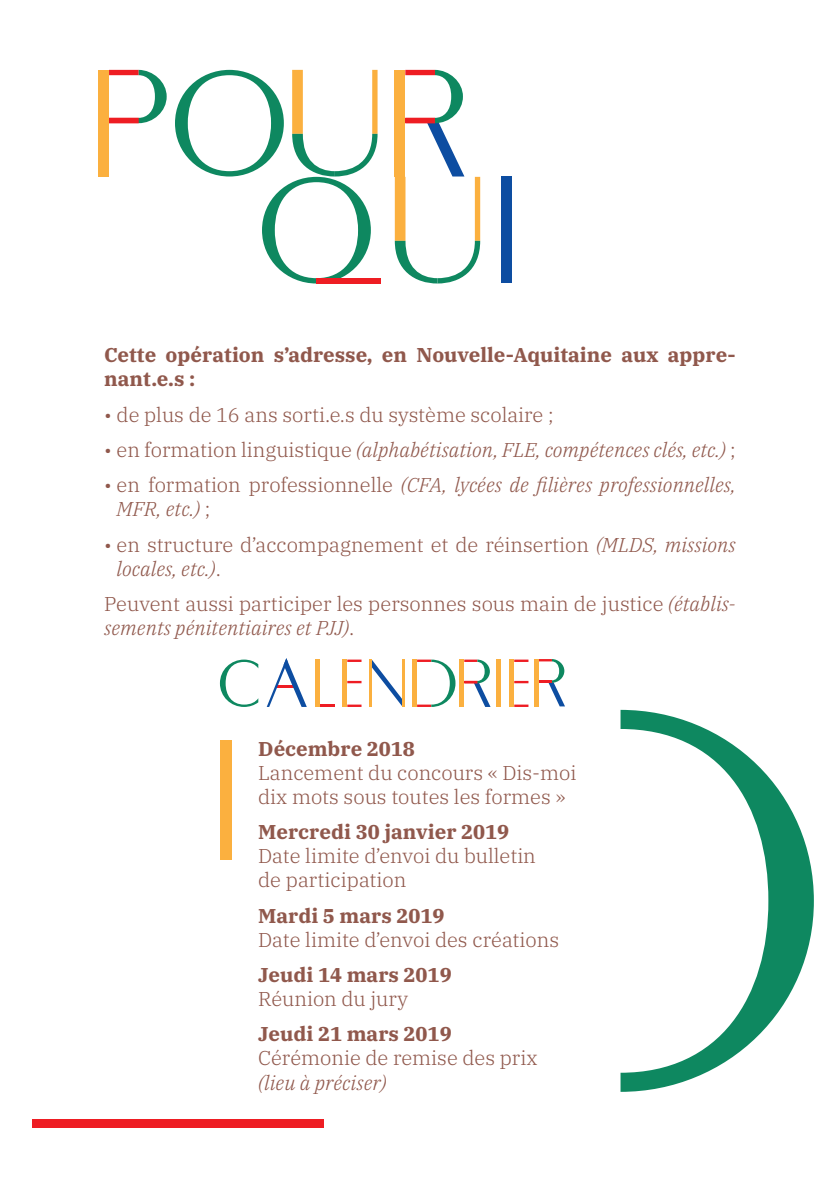
<style>
.page{position:relative;width:840px;height:1191px;background:#fff}
.page>*{position:absolute;margin:0;border:0;box-sizing:border-box;transform-origin:0 0}
.t1{font:300 20px/24px "IBM Plex Serif";color:#90584c}
.t2{font:italic 300 20px/24px "IBM Plex Serif";color:#90584c}
.t3{font:700 20px/24px "IBM Plex Serif";color:#90584c}
.s1{font-style:normal}
.s2{font-style:italic}
.s3{font-weight:700}
</style>
<div class="page">
<div style="left:109px;top:118px;width:30px;height:5px;background:#ee1d23"></div>
<div style="left:109px;top:70px;width:30px;height:5px;background:#ee1d23"></div>
<svg style="left:139px;top:70px;width:27px;height:53px"></svg>
<div style="left:98px;top:70px;width:11px;height:106px;background:#fbb03f"></div>
<svg style="left:175px;top:70px;width:202px;height:213px"></svg>
<div style="left:316px;top:278px;width:64px;height:5px;background:#ee1d23"></div>
<svg style="left:394px;top:70px;width:86px;height:213px"></svg>
<div style="left:500px;top:176px;width:11px;height:107px;background:#0d4da1"></div>
<svg style="left:266px;top:658px;width:40px;height:49px"></svg>
<hr style="left:320px;top:704px;width:14px;height:3px;background:#ee1d23">
<div style="left:315px;top:659px;width:5px;height:48px;background:#fbb03f"></div>
<hr style="left:347px;top:704px;width:14px;height:3px;background:#ee1d23">
<svg style="left:347px;top:681px;width:14px;height:2px"></svg>
<hr style="left:347px;top:659px;width:14px;height:3px;background:#ee1d23">
<div style="left:342px;top:659px;width:5px;height:48px;background:#fbb03f"></div>
<svg style="left:371px;top:659px;width:31px;height:48px"></svg>
<hr style="left:369px;top:659px;width:2px;height:48px;background:#fbb03f">
<hr style="left:402px;top:659px;width:3px;height:48px;background:#fbb03f">
<hr style="left:417px;top:704px;width:14px;height:3px;background:#ee1d23">
<hr style="left:417px;top:659px;width:14px;height:3px;background:#ee1d23">
<svg style="left:431px;top:659px;width:24px;height:48px"></svg>
<div style="left:412px;top:659px;width:5px;height:48px;background:#fbb03f"></div>
<svg style="left:464px;top:659px;width:26px;height:48px"></svg>
<div style="left:459px;top:659px;width:5px;height:48px;background:#fbb03f"></div>
<div style="left:496px;top:659px;width:5px;height:48px;background:#fbb03f"></div>
<hr style="left:514px;top:704px;width:14px;height:3px;background:#ee1d23">
<svg style="left:514px;top:681px;width:14px;height:2px"></svg>
<hr style="left:514px;top:659px;width:14px;height:3px;background:#ee1d23">
<div style="left:509px;top:659px;width:5px;height:48px;background:#fbb03f"></div>
<svg style="left:538px;top:659px;width:26px;height:47px"></svg>
<div style="left:533px;top:659px;width:5px;height:47px;background:#fbb03f"></div>
<svg style="left:220px;top:659px;width:38px;height:48px"></svg>
<svg style="left:620px;top:710px;width:193px;height:381px"></svg>
<div style="left:32px;top:1119px;width:291px;height:8px;background:#ee1d23"></div>
<div style="left:220px;top:740px;width:12px;height:119px;background:#fbb03f"></div>
<p class="t3" style="left:104px;top:342px;width:632px">Cette opération s’adresse, en Nouvelle-Aquitaine aux appre&shy;nant.e.s :</p>
<p class="t1" style="left:104px;top:401px;width:450px">• de plus de 16 ans sorti.e.s du système scolaire ;</p>
<p class="t2" style="left:104px;top:436px;width:632px"><span class="s1">• en formation linguistique</span> (alphabétisation, FLE, compétences clés, etc.) <span class="s1">;</span></p>
<p class="t2" style="left:117px;top:472px;width:620px;text-indent:-12px"><span class="s1">• en formation professionnelle</span> (CFA, lycées de filières professionnelles,<br>MFR, etc.) <span class="s1">;</span></p>
<p class="t1" style="left:117px;top:531px;width:620px;text-indent:-12px">• en structure d’accompagnement et de réinsertion <span class="s2">(MLDS, missions locales, etc.)</span>.</p>
<p class="t1" style="left:104px;top:590px;width:632px">Peuvent aussi participer les personnes sous main de justice <span class="s2">(établis&shy;sements pénitentiaires et PJJ)</span>.</p>
<p class="t1" style="left:258px;top:735px;width:319px"><span class="s3">Décembre 2018<br></span>Lancement du concours « Dis-moi dix mots sous toutes les formes »</p>
<p class="t1" style="left:258px;top:818px;width:279px"><span class="s3">Mercredi 30 janvier 2019<br></span>Date limite d’envoi du bulletin de participation</p>
<p class="t3" style="left:258px;top:902px;width:188px">Mardi 5 mars 2019</p>
<p class="t1" style="left:258px;top:926px;width:302px">Date limite d’envoi des créations</p>
<p class="t3" style="left:258px;top:961px;width:195px">Jeudi 14 mars 2019</p>
<p class="t1" style="left:258px;top:985px;width:151px">Réunion du jury</p>
<p class="t3" style="left:258px;top:1020px;width:195px">Jeudi 21 mars 2019</p>
<p class="t1" style="left:258px;top:1044px;width:280px">Cérémonie de remise des prix</p>
<p class="t2" style="left:258px;top:1068px;width:130px">(lieu à préciser)</p>
</div>
